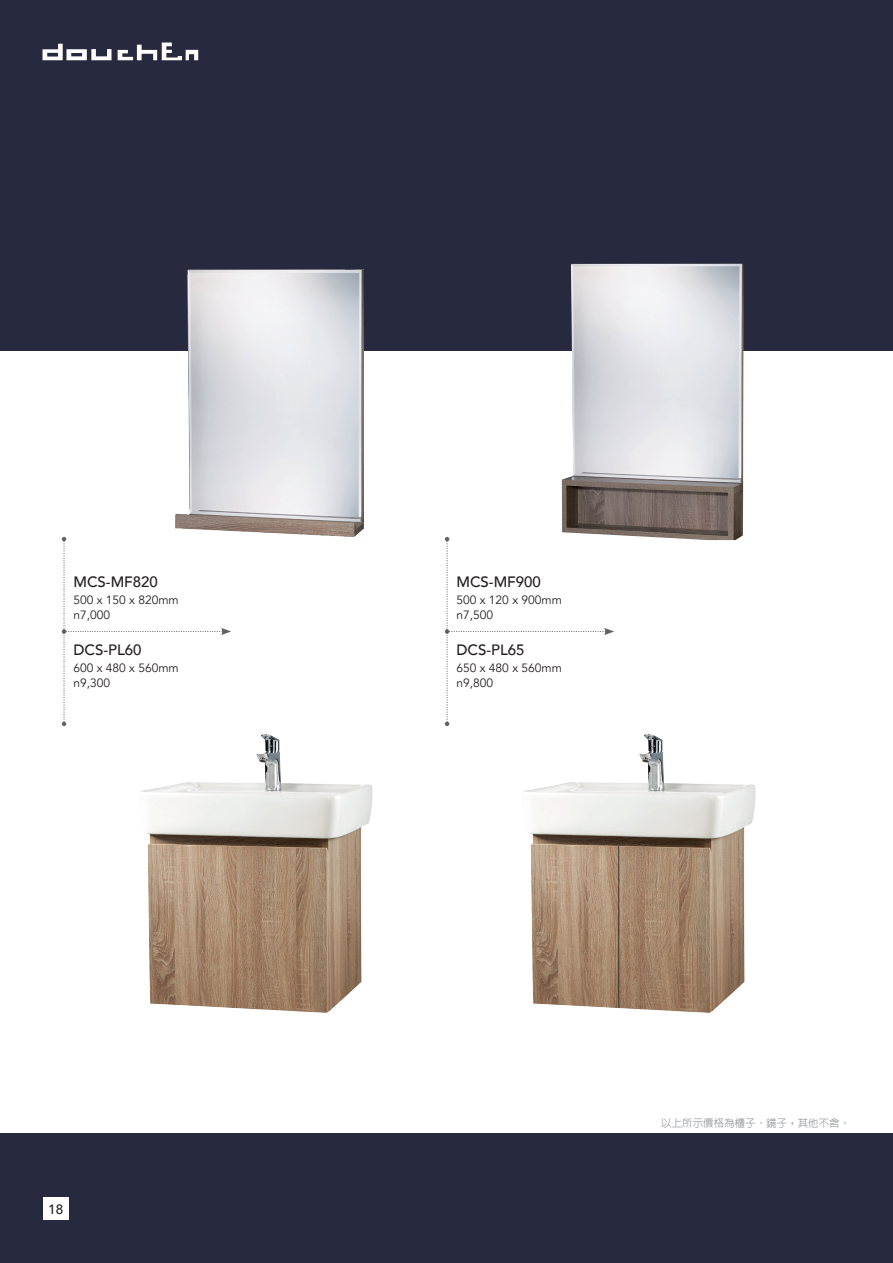
<style>
.page{position:relative;width:893px;height:1263px;background:#fff}
.page>*{position:absolute;margin:0;border:0;box-sizing:border-box;transform-origin:0 0}
.t1{font:500 15px "Avenir";color:#231f20}
.t2{font:500 13.5px "Avenir";color:#231f20}
.t3{font:12px "Avenir";color:#231f20}
.t4{font:500 10.5px "Lin Gothic";color:#999b9e}
</style>
<div class="page">
<div style="left:0;top:1133px;width:893px;height:130px;background:#272a3e"></div>
<div style="left:0;top:0;width:893px;height:351px;background:#272a3e"></div>
<div style="left:43px;top:1197px;width:26px;height:23px;background:#fff"></div>
<svg style="left:43px;top:44px;width:68px;height:16px"></svg>
<svg style="left:118px;top:43px;width:80px;height:17px"></svg>
<img style="left:140px;top:734px;width:232px;height:279px">
<img style="left:523px;top:734px;width:232px;height:279px">
<img style="left:562px;top:264px;width:182px;height:276px">
<img style="left:175px;top:269px;width:188px;height:268px">
<svg style="left:62px;top:537px;width:169px;height:189px"></svg>
<svg style="left:445px;top:537px;width:169px;height:189px"></svg>
<p class="t1" style="left:73px;top:569px;width:86px">MCS-MF820</p>
<p class="t3" style="left:73px;top:593px;width:107px">500 x 150 x 820mm</p>
<p class="t3" style="left:73px;top:608px;width:38px">n7,000</p>
<p class="t1" style="left:73px;top:637px;width:70px">DCS-PL60</p>
<p class="t3" style="left:73px;top:661px;width:107px">600 x 480 x 560mm</p>
<p class="t3" style="left:73px;top:676px;width:38px">n9,300</p>
<p class="t2" style="left:48px;top:1197px;width:17px">18</p>
<p class="t1" style="left:456px;top:569px;width:86px">MCS-MF900</p>
<p class="t3" style="left:456px;top:593px;width:107px">500 x 120 x 900mm</p>
<p class="t3" style="left:456px;top:608px;width:38px">n7,500</p>
<p class="t1" style="left:456px;top:637px;width:70px">DCS-PL65</p>
<p class="t3" style="left:456px;top:661px;width:107px">650 x 480 x 560mm</p>
<p class="t3" style="left:456px;top:676px;width:38px">n9,800</p>
<p class="t4" style="left:661px;top:1117px;width:190px">以上所示價格為櫃子、鏡子，其他不含。</p>
</div>
